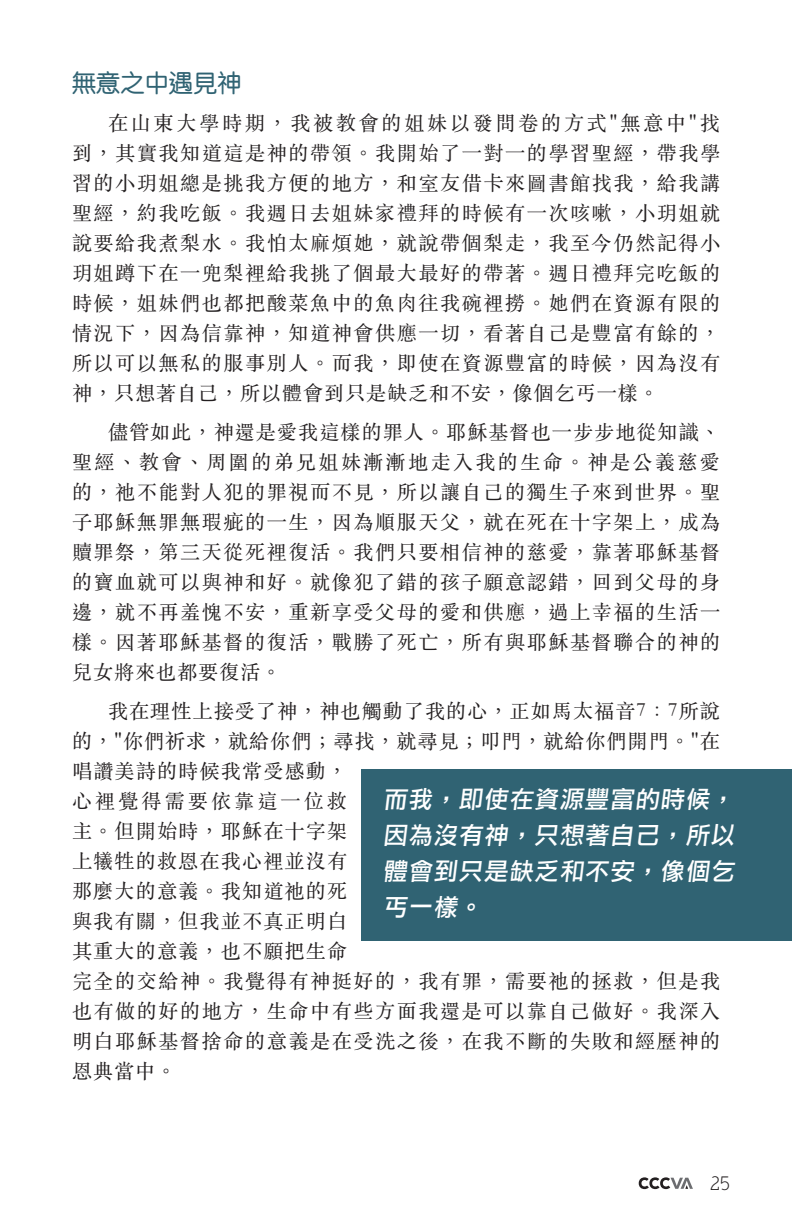
<style>
.page{position:relative;width:792px;height:1224px;background:#fff}
.page>*{position:absolute;margin:0;border:0;box-sizing:border-box;transform-origin:0 0}
.t1{font:24px/36px "Li Gothic Med";color:#fff;text-align:justify}
.t2{font:24px "ST Yuanti TC Regular";letter-spacing:.01em;color:#306373}
.t3{font:20px/30px "ST Songti TC Regular";letter-spacing:.085em;color:#231f20;text-align:justify}
.t4{font:20px/30px "ST Songti TC Regular";letter-spacing:.065em;color:#231f20}
.t5{font:20px "Nilland";color:#231f20}
</style>
<div class="page">
<svg style="left:639px;top:1177px;width:54px;height:12px"></svg>
<div style="left:361px;top:769px;width:431px;height:172px;background:#306373"></div>
<p class="t2" style="left:72px;top:65px;width:171px">無意之中遇見神</p>
<p class="t3" style="left:72px;top:107px;width:650px;text-indent:36px">在山東大學時期，我被教會的姐妹以發問卷的方式"無意中"找到，其實我知道這是神的帶領。我開始了一對一的學習聖經，帶我學習的小玥姐總是挑我方便的地方，和室友借卡來圖書館找我，給我講聖經，約我吃飯。我週日去姐妹家禮拜的時候有一次咳嗽，小玥姐就說要給我煮梨水。我怕太麻煩她，就說帶個梨走，我至今仍然記得小玥姐蹲下在一兜梨裡給我挑了個最大最好的帶著。週日禮拜完吃飯的時候，姐妹們也都把酸菜魚中的魚肉往我碗裡撈。她們在資源有限的情況下，因為信靠神，知道神會供應一切，看著自己是豐富有餘的，所以可以無私的服事別人。而我，即使在資源豐富的時候，因為沒有神，只想著自己，所以體會到只是缺乏和不安，像個乞丐一樣。</p>
<p class="t3" style="left:72px;top:416px;width:650px;text-indent:36px">儘管如此，神還是愛我這樣的罪人。耶穌基督也一步步地從知識、聖經、教會、周圍的弟兄姐妹漸漸地走入我的生命。神是公義慈愛的，祂不能對人犯的罪視而不見，所以讓自己的獨生子來到世界。聖子耶穌無罪無瑕疵的一生，因為順服天父，就在死在十字架上，成為贖罪祭，第三天從死裡復活。我們只要相信神的慈愛，靠著耶穌基督的寶血就可以與神和好。就像犯了錯的孩子願意認錯，回到父母的身邊，就不再羞愧不安，重新享受父母的愛和供應，過上幸福的生活一樣。因著耶穌基督的復活，戰勝了死亡，所有與耶穌基督聯合的神的兒女將來也都要復活。</p>
<p class="t4" style="left:72px;top:695px;width:650px;text-indent:36px">我在理性上接受了神，神也觸動了我的心，正如馬太福音7：7所說的，"你們祈求，就給你們；尋找，就尋見；叩門，就給你們開門。"在唱讚美詩的時候我常受感動，<br>心裡覺得需要依靠這一位救<br>主。但開始時，耶穌在十字架<br>上犧牲的救恩在我心裡並沒有<br>那麼大的意義。我知道祂的死<br>與我有關，但我並不真正明白<br>其重大的意義，也不願把生命<br>完全的交給神。我覺得有神挺好的，我有罪，需要祂的拯救，但是我也有做的好的地方，生命中有些方面我還是可以靠自己做好。我深入明白耶穌基督捨命的意義是在受洗之後，在我不斷的失敗和經歷神的恩典當中。</p>
<p class="t1" style="left:383px;top:782px;width:356px">而我，即使在資源豐富的時候，因為沒有神，只想著自己，所以體會到只是缺乏和不安，像個乞丐一樣。</p>
<p class="t5" style="left:710px;top:1172px;width:22px">25</p>
</div>
